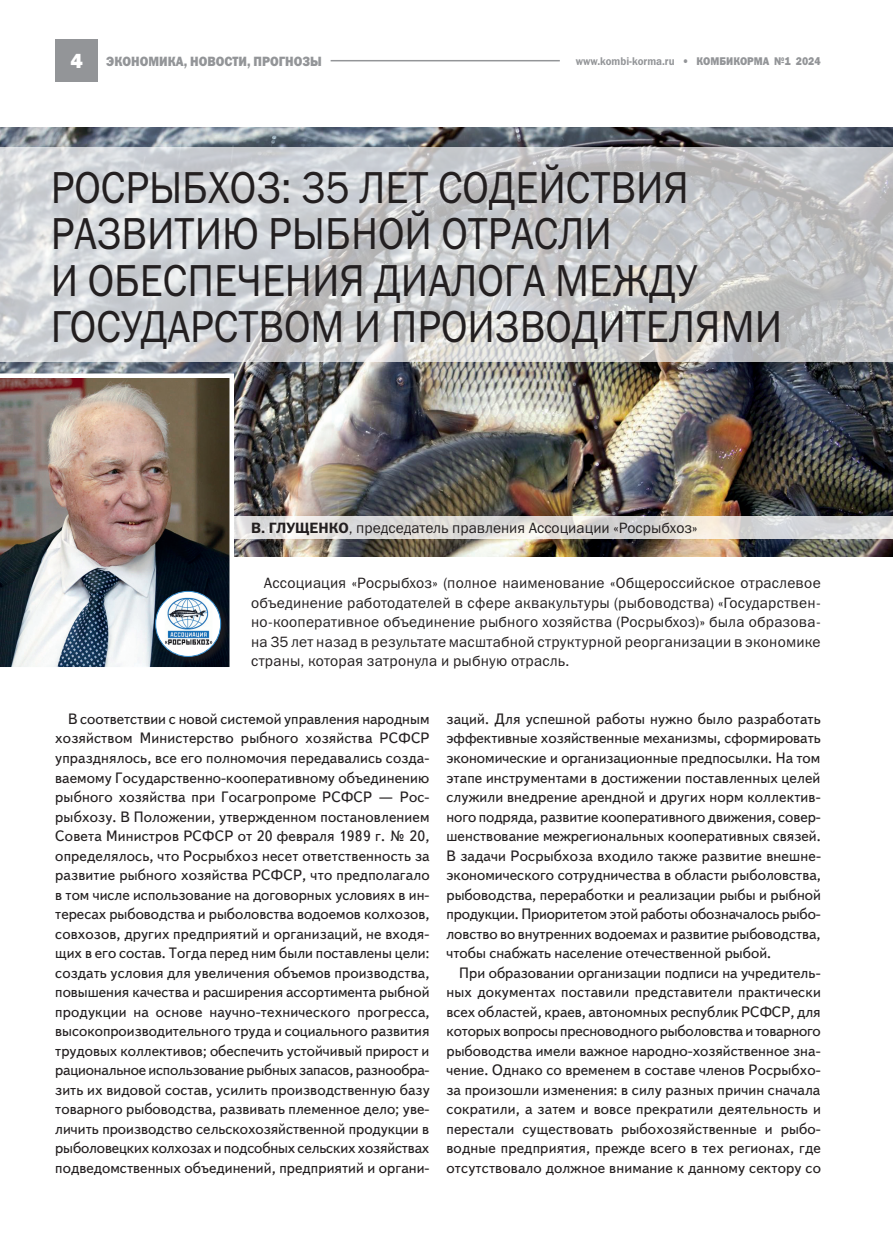
<style>
.page{position:relative;width:893px;height:1234px;background:#fff}
.page>*{position:absolute;margin:0;border:0;box-sizing:border-box;transform-origin:0 0}
.Zagolovok{font:45px "Franklin Gothic Book C";color:#231f20;scale:.9 1}
.t1{font:800 21px "Franklin Gothic";color:#fff}
.Osnovnoy_text-10-13{font:15px/19.5px "Text Book C";letter-spacing:.005em;color:#231f20;text-align:justify}
.Vstavka_10-13{font:15px/19.5px "Franklin Gothic Book C";letter-spacing:.015em;color:#231f20;text-align:justify}
.Autor{font:15px "Franklin Gothic Book C";color:#231f20}
.Zagolovok-2{font:13.5px "Franklin Gothic Heavy C";color:#939598;scale:.9 1}
.Zagolovok-3{font:11.25px "Franklin Gothic Demi C";color:#939598;scale:.9 1}
.Zagolovok-4{font:11.25px "Franklin Gothic Heavy C";color:#939598;scale:.9 1}
.s1{font-family:"Franklin Gothic Heavy C"}
.s2{font-family:"Franklin Gothic Demi C"}
</style>
<div class="page">
<div style="left:55px;top:39px;width:43px;height:42px;background:#939598"></div>
<hr style="left:331px;top:60px;width:229px;height:1px;background:#939598">
<img style="left:0;top:128px;width:893px;height:428px">
<svg style="left:0;top:147px;width:893px;height:214px;background:#ccced0"></svg>
<svg style="left:234px;top:516px;width:659px;height:22px;background:#deddda"></svg>
<img style="left:0;top:373px;width:234px;height:294px">
<div style="left:155px;top:590px;width:81px;height:81px;background:#231f20;opacity:.75"></div>
<div style="left:156px;top:591px;width:65px;height:65px;background:#fff;border-radius:50%"></div>
<img style="left:165px;top:597px;width:47px;height:48px">
<div style="left:155px;top:591px;width:66px;height:65px;border:1px solid #348bcb;border-radius:50%"></div>
<p class="t1" style="left:70px;top:47px;width:14px">4</p>
<p class="Zagolovok-2" style="left:106px;top:54px;width:241px">экономика, новости, прогнозы</p>
<p class="Zagolovok-3" style="left:576px;top:54px;width:144px">www.kombi-korma.ru <span class="s1">• КОМ</span></p>
<p class="Zagolovok-4" style="left:719px;top:54px;width:17px">БИКОРМА</p>
<p class="Zagolovok-4" style="left:774px;top:54px;width:53px">№1 2024</p>
<p class="Zagolovok" style="left:51px;top:162px;width:710px">Росрыбхоз: 35 лет содействия</p>
<p class="Zagolovok" style="left:51px;top:209px;width:625px">Развитию рыбной отрасли</p>
<p class="Zagolovok" style="left:51px;top:255px;width:720px">и обеспечения диалога между</p>
<p class="Zagolovok" style="left:51px;top:302px;width:814px">государством и производителями</p>
<p class="Autor" style="left:251px;top:519px;width:448px"><span class="s2">В. ГЛУЩЕНКО</span>, председатель правления Ассоциации «Росрыбхоз»</p>
<p class="Vstavka_10-13" style="left:251px;top:573px;width:571px;text-indent:13px">Ассоциация «Росрыбхоз» (полное наименование «Общероссийское отраслевое объединение работодателей в сфере аквакультуры (рыбоводства) «Государствен&shy;но-кооперативное объединение рыбного хозяйства (Росрыбхоз)» была образова&shy;на 35 лет назад в результате масштабной структурной реорганизации в экономике</p>
<p class="Vstavka_10-13" style="left:251px;top:651px;width:320px">страны, которая затронула и рыбную отрасль.</p>
<p class="Osnovnoy_text-10-13" style="left:55px;top:709px;width:376px;text-indent:13px">В соответствии с новой системой управления народным хозяйством Министерство рыбного хозяйства РСФСР упразднялось, все его полномочия передавались созда&shy;ваемому Государственно-кооперативному объединению рыбного хозяйства при Госагропроме РСФСР — Рос&shy;рыбхозу. В Положении, утвержденном постановлением Совета Министров РСФСР от 20 февраля 1989 г. № 20, определялось, что Росрыбхоз несет ответственность за развитие рыбного хозяйства РСФСР, что предполагало в том числе использование на договорных условиях в ин&shy;тересах рыбоводства и рыболовства водоемов колхозов, совхозов, других предприятий и организаций, не входя&shy;щих в его состав. Тогда перед ним были поставлены цели: создать условия для увеличения объемов производства, повышения качества и расширения ассортимента рыбной продукции на основе научно-технического прогресса, высокопроизводительного труда и социального развития трудовых коллективов; обеспечить устойчивый прирост и рациональное использование рыбных запасов, разнообра&shy;зить их видовой состав, усилить производственную базу товарного рыбоводства, развивать племенное дело; уве&shy;личить производство сельскохозяйственной продукции в рыболовецких колхозах и подсобных сельских хозяйствах подведомственных объединений, предприятий и органи-</p>
<p class="Osnovnoy_text-10-13" style="left:446px;top:709px;width:376px">заций. Для успешной работы нужно было разработать эффективные хозяйственные механизмы, сформировать экономические и организационные предпосылки. На том этапе инструментами в достижении поставленных целей служили внедрение арендной и других норм коллектив&shy;ного подряда, развитие кооперативного движения, совер&shy;шенствование межрегиональных кооперативных связей.<br>В задачи Росрыбхоза входило также развитие внешне&shy;экономического сотрудничества в области рыболовства, рыбоводства, переработки и реализации рыбы и рыбной продукции. Приоритетом этой работы обозначалось рыбо&shy;ловство во внутренних водоемах и развитие рыбоводства, чтобы снабжать население отечественной рыбой.</p>
<p class="Osnovnoy_text-10-13" style="left:446px;top:962px;width:376px;text-indent:13px">При образовании организации подписи на учредитель&shy;ных документах поставили представители практически всех областей, краев, автономных республик РСФСР, для которых вопросы пресноводного рыболовства и товарного рыбоводства имели важное народно-хозяйственное зна&shy;чение. Однако со временем в составе членов Росрыбхо&shy;за произошли изменения: в силу разных причин сначала сократили, а затем и вовсе прекратили деятельность и перестали существовать рыбохозяйственные и рыбо&shy;водные предприятия, прежде всего в тех регионах, где отсутствовало должное внимание к данному сектору со</p>
</div>
